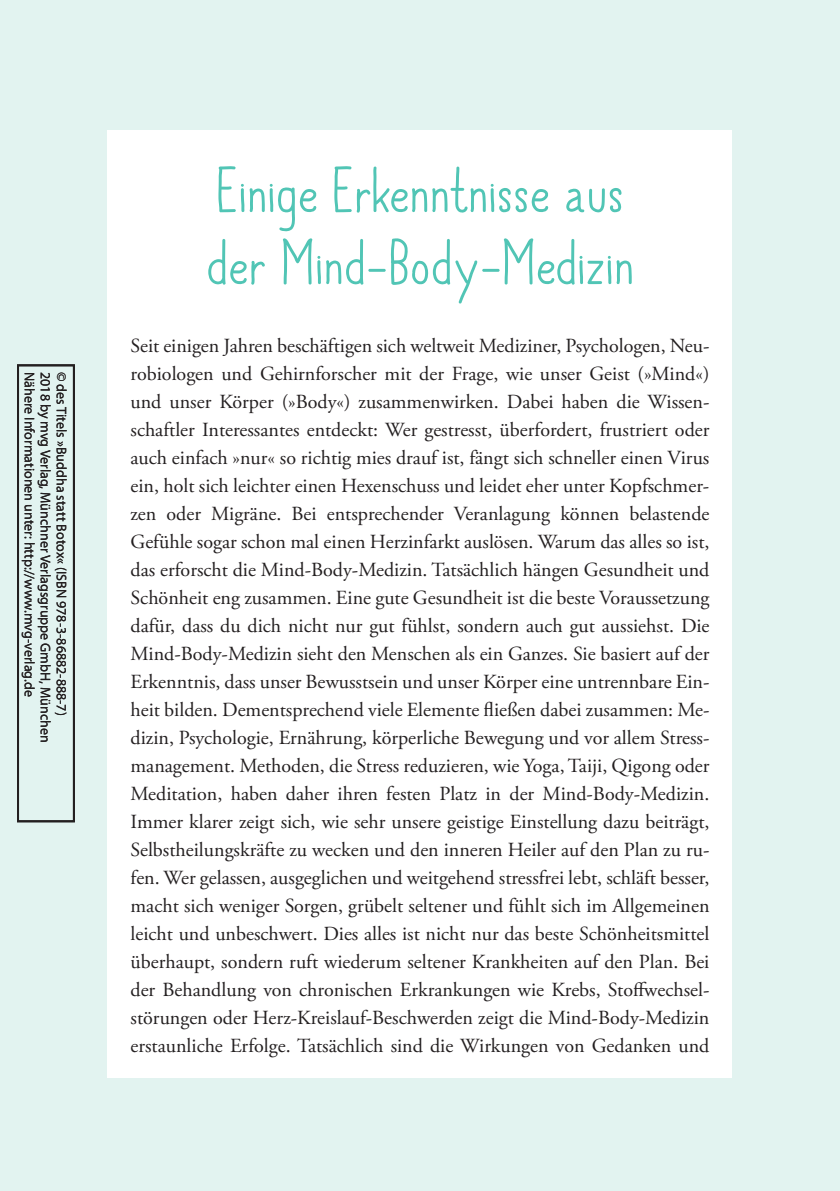
<style>
.page{position:relative;width:840px;height:1191px;background:#fff}
.page>*{position:absolute;margin:0;border:0;box-sizing:border-box;transform-origin:0 0}
.t1{font:60px/72px "Always Together";letter-spacing:.03em;color:#51c5b5}
.t2{font:20px/28px "Adobe Garamond Pro";color:#231f20;text-align:justify}
.t3{font:14px "Myriad Pro";color:#231f20}
</style>
<div class="page">
<div style="left:0;top:0;width:839px;height:1191px;background:#e2f3f0"></div>
<div style="left:108px;top:130px;width:623px;height:947px;background:#fff"></div>
<div style="left:17px;top:364px;width:58px;height:458px;border:2px solid #231f20"></div>
<p class="t3" style="left:38px;top:372px;width:326px;rotate:90deg">Nähere Informationen unter: http://www.mvg-verlag.de</p>
<p class="t3" style="left:54px;top:372px;width:372px;rotate:90deg">2018 by mvg Verlag, Münchner Verlagsgruppe GmbH, München</p>
<p class="t3" style="left:70px;top:372px;width:345px;rotate:90deg">© des Titels »Buddha statt Botox« (ISBN 978-3-86882-888-7)</p>
<h1 class="t1" style="left:207px;top:153px;width:427px">Einige Erkenntnisse aus der Mind-Body-Medizin</h1>
<p class="t2" style="left:130px;top:332px;width:580px">Seit einigen Jahren beschäftigen sich weltweit Mediziner, Psychologen, Neu&shy;robiologen und Gehirnforscher mit der Frage, wie unser Geist (»Mind«) und unser Körper (»Body«) zusammenwirken. Dabei haben die Wissen&shy;schaftler Interessantes entdeckt: Wer gestresst, überfordert, frustriert oder auch einfach »nur« so richtig mies drauf ist, fängt sich schneller einen Virus ein, holt sich leichter einen Hexenschuss und leidet eher unter Kopfschmer&shy;zen oder Migräne. Bei entsprechender Veranlagung können belastende Gefühle sogar schon mal einen Herzinfarkt auslösen. Warum das alles so ist, das erforscht die Mind-Body-Medizin. Tatsächlich hängen Gesundheit und Schönheit eng zusammen. Eine gute Gesundheit ist die beste Voraussetzung dafür, dass du dich nicht nur gut fühlst, sondern auch gut aussiehst. Die Mind-Body-Medizin sieht den Menschen als ein Ganzes. Sie basiert auf der Erkenntnis, dass unser Bewusstsein und unser Körper eine untrennbare Ein&shy;heit bilden. Dementsprechend viele Elemente fließen dabei zusammen: Me&shy;dizin, Psychologie, Ernährung, körperliche Bewegung und vor allem Stress&shy;management. Methoden, die Stress reduzieren, wie Yoga, Taiji, Qigong oder Meditation, haben daher ihren festen Platz in der Mind-Body-Medizin.<br>Immer klarer zeigt sich, wie sehr unsere geistige Einstellung dazu beiträgt, Selbstheilungskräfte zu wecken und den inneren Heiler auf den Plan zu ru&shy;fen. Wer gelassen, ausgeglichen und weitgehend stressfrei lebt, schläft besser, macht sich weniger Sorgen, grübelt seltener und fühlt sich im Allgemeinen leicht und unbeschwert. Dies alles ist nicht nur das beste Schönheitsmittel überhaupt, sondern ruft wiederum seltener Krankheiten auf den Plan. Bei der Behandlung von chronischen Erkrankungen wie Krebs, Stoffwechsel&shy;störungen oder Herz-Kreislauf-Beschwerden zeigt die Mind-Body-Medizin erstaunliche Erfolge. Tatsächlich sind die Wirkungen von Gedanken und</p>
</div>
